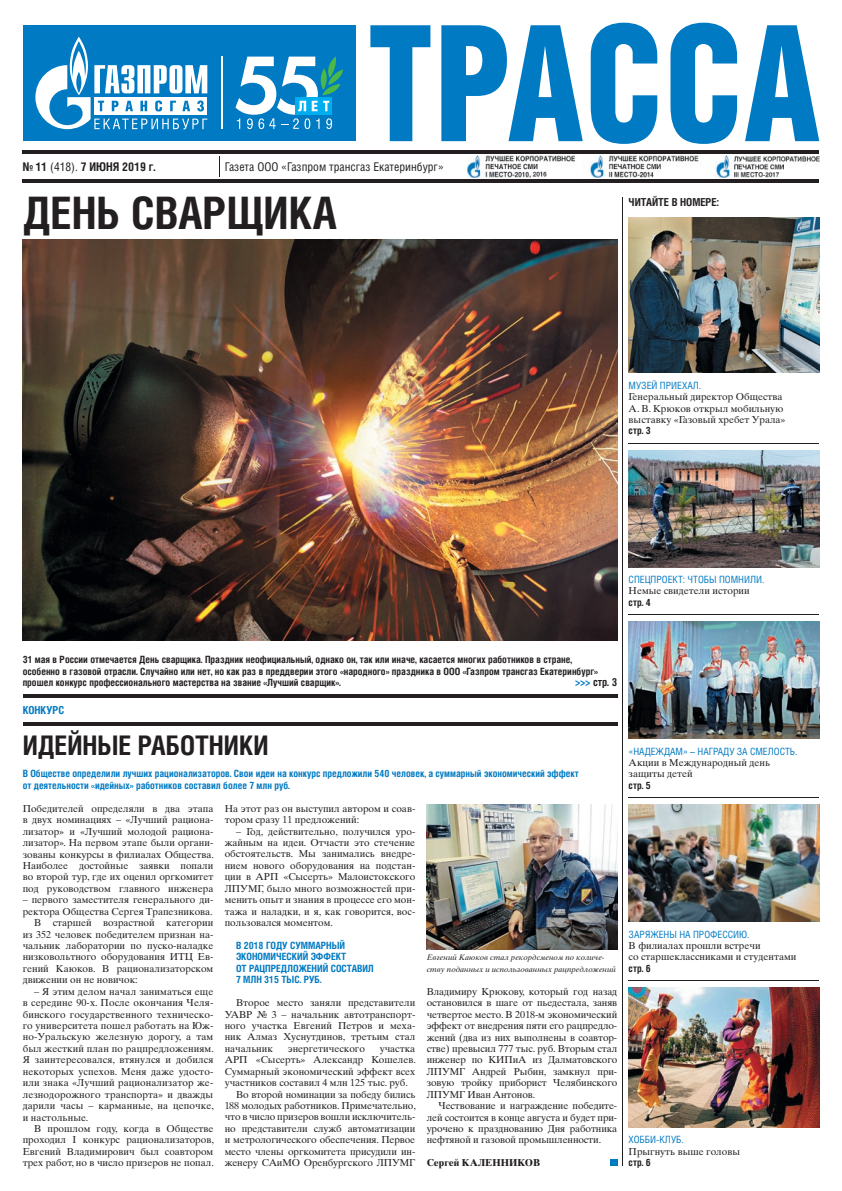
<style>
.page{position:relative;width:842px;height:1191px;background:#fff}
.page>*{position:absolute;margin:0;border:0;box-sizing:border-box;transform-origin:0 0}
.t1{font:700 44.8px "Helios Cond";color:#231f20}
.t2{font:700 27px "Helios Cond";color:#231f20}
.t3{font:12px "Helios Cond";color:#231f20}
.t4{font:700 12px "Helios Cond";color:#231f20}
.t5{font:700 11px "Helios Cond";color:#231f20}
.t6{font:700 11px "Helios Cond";color:#007ac2}
.t7{font:10px/11.4px "Times Ten C";color:#231f20;text-align:justify}
.t8{font:700 10px/11.4px "Helios Cond";color:#231f20}
.t9{font:700 10px/11.4px "Helios Cond";color:#007ac2}
.t10{font:10px "Helios Cond";color:#007ac2}
.t11{font:700 10px "Times Ten C";color:#231f20}
.t12{font:italic 8px/11.4px "Times Ten C";color:#231f20}
.s1{font-weight:400}
.s2{color:#007ac2}
</style>
<div class="page">
<svg style="left:219px;top:157px;width:1px;height:20px"></svg>
<svg style="left:370px;top:23px;width:449px;height:121px;fill:#007ac2"></svg>
<hr style="left:23px;top:151px;width:796px;height:3px;background:#231f20">
<hr style="left:23px;top:180px;width:796px;height:3px;background:#231f20">
<img style="left:467px;top:155px;width:352px;height:22px">
<hr style="left:623px;top:198px;width:1px;height:968px;background:#231f20">
<div style="left:23px;top:25px;width:332px;height:116px;background:#007ac2"></div>
<hr style="left:221px;top:57px;width:1px;height:72px;background:#fff">
<svg style="left:35px;top:37px;width:172px;height:92px"></svg>
<svg style="left:235px;top:56px;width:108px;height:73px"></svg>
<hr style="left:23px;top:694px;width:594px;height:3px;background:#231f20">
<hr style="left:23px;top:723px;width:594px;height:3px;background:#231f20">
<div style="left:610px;top:1159px;width:7px;height:7px;background:#007ac2"></div>
<hr style="left:629px;top:443px;width:190px;height:1px;background:#231f20">
<hr style="left:629px;top:614px;width:190px;height:1px;background:#231f20">
<hr style="left:629px;top:797px;width:190px;height:1px;background:#231f20">
<hr style="left:629px;top:980px;width:190px;height:1px;background:#231f20">
<img style="left:629px;top:217px;width:190px;height:156px">
<img style="left:629px;top:450px;width:190px;height:117px">
<img style="left:629px;top:621px;width:190px;height:118px">
<img style="left:629px;top:987px;width:190px;height:140px">
<img style="left:629px;top:804px;width:190px;height:118px">
<img style="left:427px;top:804px;width:190px;height:145px">
<img style="left:23px;top:240px;width:594px;height:400px">
<p class="t4" style="left:23px;top:160px;width:134px">№ 11 <span class="s1">(418).</span> 7 ИЮНЯ 2019 г.</p>
<p class="t3" style="left:225px;top:160px;width:221px">Газета ООО «Газпром трансгаз Екатеринбург»</p>
<h1 class="t1" style="left:23px;top:186px;width:316px">ДЕНЬ СВАРЩИКА</h1>
<p class="t5" style="left:629px;top:195px;width:92px">ЧИТАЙТЕ В НОМЕРЕ:</p>
<p class="t10" style="left:629px;top:379px;width:74px">МУЗЕЙ ПРИЕХАЛ.</p>
<p class="t7" style="left:629px;top:391px;width:158px;text-align:left">Генеральный директор Общества<br>А. В. Крюков открыл мобильную выставку «Газовый хребет Урала»</p>
<p class="t8" style="left:629px;top:425px;width:24px">стр. 3</p>
<p class="t10" style="left:629px;top:573px;width:137px">СПЕЦПРОЕКТ: ЧТОБЫ ПОМНИЛИ.</p>
<p class="t7" style="left:629px;top:585px;width:123px">Немые свидетели истории</p>
<p class="t8" style="left:629px;top:596px;width:23px">стр. 4</p>
<p class="t8" style="left:23px;top:653px;width:577px">31 мая в России отмечается День сварщика. Праздник неофициальный, однако он, так или иначе, касается многих работников в стране, особенно в газовой отрасли. Случайно или нет, но как раз в преддверии этого «народного» праздника в ООО «Газпром трансгаз Екатеринбург» прошел конкурс профессионального мастерства на звание «Лучший сварщик».</p>
<p class="t5" style="left:575px;top:675px;width:44px"><span class="s2">&gt;&gt;&gt;</span> стр. 3</p>
<p class="t6" style="left:23px;top:704px;width:43px">КОНКУРС</p>
<h2 class="t2" style="left:23px;top:729px;width:247px">ИДЕЙНЫЕ РАБОТНИКИ</h2>
<p class="t9" style="left:23px;top:768px;width:558px">В Обществе определили лучших рационализаторов. Свои идеи на конкурс предложили 540 человек, а суммарный экономический эффект от деятельности «идейных» работников составил более 7 млн руб.</p>
<p class="t7" style="left:23px;top:802px;width:193px">Победителей определяли в два этапа в двух номинациях – «Лучший рациона&shy;лизатор» и «Лучший молодой рациона&shy;лизатор». На первом этапе были органи&shy;зованы конкурсы в филиалах Общества.<br>Наиболее достойные заявки попали во второй тур, где их оценил оргкомитет под руководством главного инженера</p>
<p class="t7" style="left:23px;top:894px;width:192px">– первого заместителя генерального ди-</p>
<p class="t7" style="left:23px;top:905px;width:192px">ректора Общества Сергея Трапезникова.</p>
<p class="t7" style="left:34px;top:917px;width:181px">В старшей возрастной категории</p>
<p class="t7" style="left:23px;top:928px;width:192px">из 352 человек победителем признан на-</p>
<p class="t7" style="left:23px;top:940px;width:192px">чальник лаборатории по пуско-наладке</p>
<p class="t7" style="left:23px;top:951px;width:192px">низковольтного оборудования ИТЦ Ев-</p>
<p class="t7" style="left:23px;top:962px;width:192px">гений Каюков. В рационализаторском</p>
<p class="t7" style="left:23px;top:974px;width:117px">движении он не новичок:</p>
<p class="t7" style="left:23px;top:985px;width:193px;text-indent:11px">– Я этим делом начал заниматься еще в середине 90-х. После окончания Челя&shy;бинского государственного техническо&shy;го университета пошел работать на Юж&shy;но-Уральскую железную дорогу, а там был жесткий план по рацпредложениям.<br>Я заинтересовался, втянулся и добился некоторых успехов. Меня даже удосто&shy;или знака «Лучший рационализатор же&shy;лезнодорожного транспорта» и дважды дарили часы – карманные, на цепочке, и настольные.</p>
<p class="t7" style="left:23px;top:1122px;width:193px;text-indent:11px">В прошлом году, когда в Обществе проходил I конкурс рационализаторов, Евгений Владимирович был соавтором трех работ, но в число призеров не попал.</p>
<p class="t7" style="left:225px;top:802px;width:192px">На этот раз он выступил автором и соав&shy;тором сразу 11 предложений:</p>
<p class="t7" style="left:225px;top:825px;width:192px;text-indent:11px">– Год, действительно, получился уро&shy;жайным на идеи. Отчасти это стечение обстоятельств. Мы занимались внедре&shy;нием нового оборудования на подстан&shy;ции в АРП «Сысерть» Малоистокского ЛПУМГ, было много возможностей при&shy;менить опыт и знания в процессе его мон&shy;тажа и наладки, и я, как говорится, вос&shy;пользовался моментом.</p>
<p class="t9" style="left:236px;top:939px;width:139px">В 2018 ГОДУ СУММАРНЫЙ<br>ЭКОНОМИЧЕСКИЙ ЭФФЕКТ<br>ОТ РАЦПРЕДЛОЖЕНИЙ СОСТАВИЛ<br>7 МЛН 315 ТЫС. РУБ.</p>
<p class="t7" style="left:225px;top:997px;width:192px;text-indent:11px">Второе место заняли представители УАВР № 3 – начальник автотранспорт&shy;ного участка Евгений Петров и меха&shy;ник Алмаз Хуснутдинов, третьим стал начальник</p>
<p class="t7" style="left:288px;top:1042px;width:79px">энергетического</p>
<p class="t7" style="left:380px;top:1042px;width:37px">участка</p>
<p class="t7" style="left:225px;top:1054px;width:193px">АРП «Сысерть» Александр Кошелев.</p>
<p class="t7" style="left:225px;top:1065px;width:192px">Суммарный экономический эффект всех</p>
<p class="t7" style="left:225px;top:1077px;width:185px">участников составил 4 млн 125 тыс. руб.</p>
<p class="t7" style="left:236px;top:1088px;width:181px">Во второй номинации за победу бились</p>
<p class="t7" style="left:225px;top:1100px;width:193px">188 молодых работников. Примечательно,</p>
<p class="t7" style="left:225px;top:1111px;width:192px">что в число призеров вошли исключитель-</p>
<p class="t7" style="left:225px;top:1122px;width:192px">но представители служб автоматизации</p>
<p class="t7" style="left:225px;top:1134px;width:192px">и метрологического обеспечения. Первое</p>
<p class="t7" style="left:225px;top:1145px;width:192px">место члены оргкомитета присудили ин-</p>
<p class="t7" style="left:225px;top:1157px;width:192px">женеру САиМО Оренбургского ЛПУМГ</p>
<p class="t12" style="left:427px;top:952px;width:191px">Евгений Каюков стал рекордсменом по количе&shy;ству поданных и использованных рацпредложений</p>
<p class="t7" style="left:427px;top:985px;width:192px">Владимиру Крюкову, который год назад остановился в шаге от пьедестала, заняв четвертое место. В 2018-м экономический эффект от внедрения пяти его рацпредло&shy;жений (два из них выполнены в соавтор&shy;стве) превысил 777 тыс. руб. Вторым стал инженер по КИПиА из Далматовского ЛПУМГ Андрей Рыбин, замкнул при&shy;зовую тройку приборист Челябинского ЛПУМГ Иван Антонов.</p>
<p class="t7" style="left:427px;top:1100px;width:192px;text-indent:11px">Чествование и награждение победите&shy;лей состоится в конце августа и будет при&shy;урочено к празднованию Дня работника нефтяной и газовой промышленности.</p>
<p class="t11" style="left:427px;top:1156px;width:115px">Сергей КАЛЕННИКОВ</p>
<p class="t10" style="left:629px;top:745px;width:170px">«НАДЕЖДАМ» – НАГРАДУ ЗА СМЕЛОСТЬ.</p>
<p class="t7" style="left:629px;top:757px;width:143px">Акции в Международный день защиты детей</p>
<p class="t8" style="left:629px;top:779px;width:24px">стр. 5</p>
<p class="t10" style="left:629px;top:928px;width:123px">ЗАРЯЖЕНЫ НА ПРОФЕССИЮ.</p>
<p class="t7" style="left:629px;top:940px;width:169px">В филиалах прошли встречи<br>со старшеклассниками и студентами</p>
<p class="t8" style="left:629px;top:962px;width:24px">стр. 6</p>
<p class="t10" style="left:629px;top:1133px;width:57px">ХОББИ-КЛУБ.</p>
<p class="t7" style="left:629px;top:1145px;width:113px">Прыгнуть выше головы</p>
<p class="t8" style="left:629px;top:1156px;width:24px">стр. 6</p>
</div>
